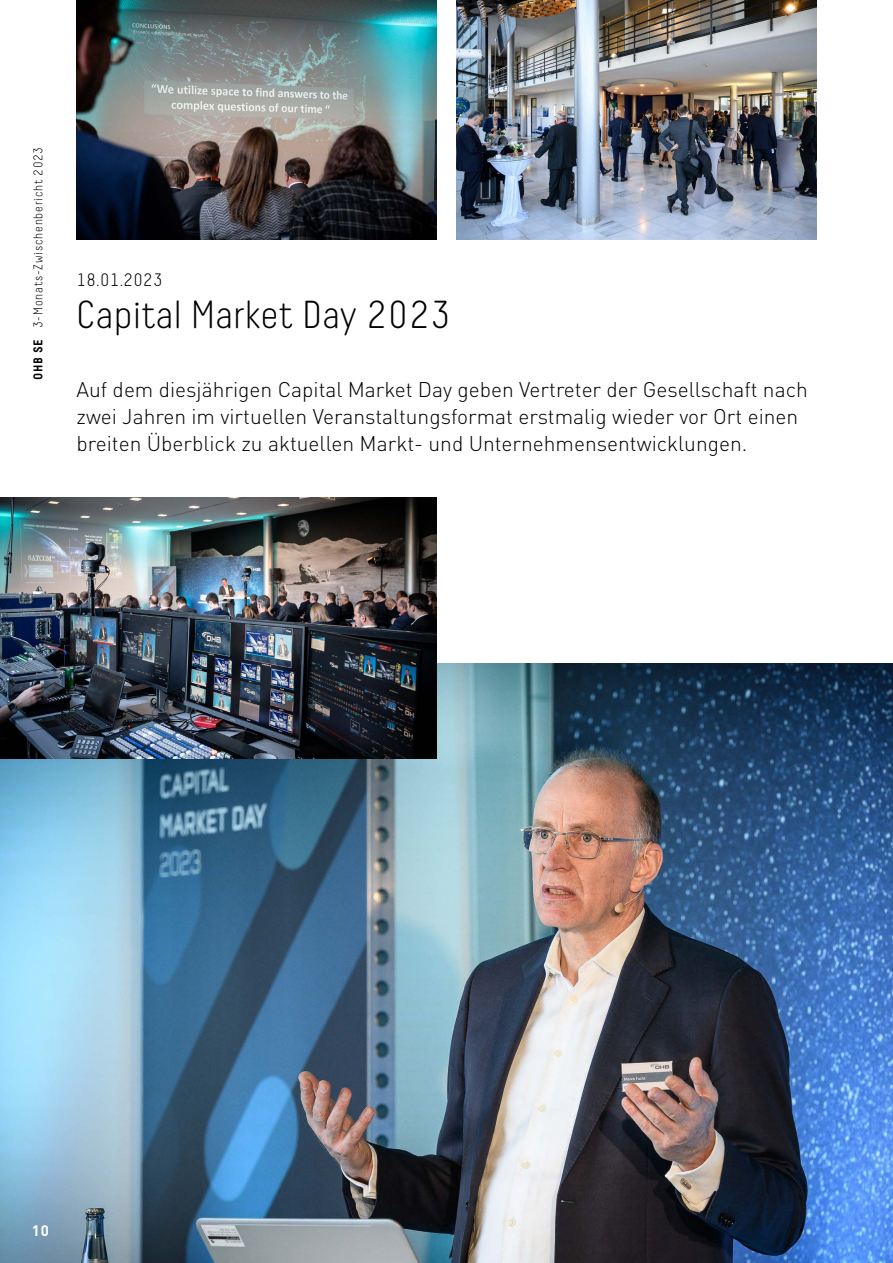
<style>
.page{position:relative;width:893px;height:1263px;background:#fff}
.page>*{position:absolute;margin:0;border:0;box-sizing:border-box;transform-origin:0 0}
.t1{font:300 39px "Decima Round";letter-spacing:.02em;color:#000}
.t2{font:300 21px/27px "DINOT";color:#000}
.t3{font:300 18px "Decima Round";letter-spacing:.02em;color:#000}
.t4{font:700 15px "DINOT";color:#fff}
.t5{font:300 12.75px "Decima Round";letter-spacing:.065em;color:#000}
.s1{font-weight:700}
</style>
<div class="page">
<img style="left:0;top:664px;width:893px;height:599px">
<img style="left:0;top:497px;width:437px;height:262px">
<img style="left:77px;top:0;width:360px;height:240px">
<img style="left:456px;top:0;width:360px;height:240px">
<p class="t5" style="left:31px;top:380px;width:235px;rotate:-90deg"><span class="s1">OHB SE</span> 3-Monats-Zwischenbericht 2023</p>
<p class="t3" style="left:77px;top:270px;width:87px">18.01.2023</p>
<h1 class="t1" style="left:77px;top:293px;width:376px">Capital Market Day 2023</h1>
<p class="t2" style="left:77px;top:375px;width:733px">Auf dem diesjährigen Capital Market Day geben Vertreter der Gesellschaft nach zwei Jahren im virtuellen Veranstaltungsformat erstmalig wieder vor Ort einen breiten Überblick zu aktuellen Markt- und Unternehmensentwicklungen.</p>
<p class="t4" style="left:32px;top:1221px;width:19px">10</p>
</div>
